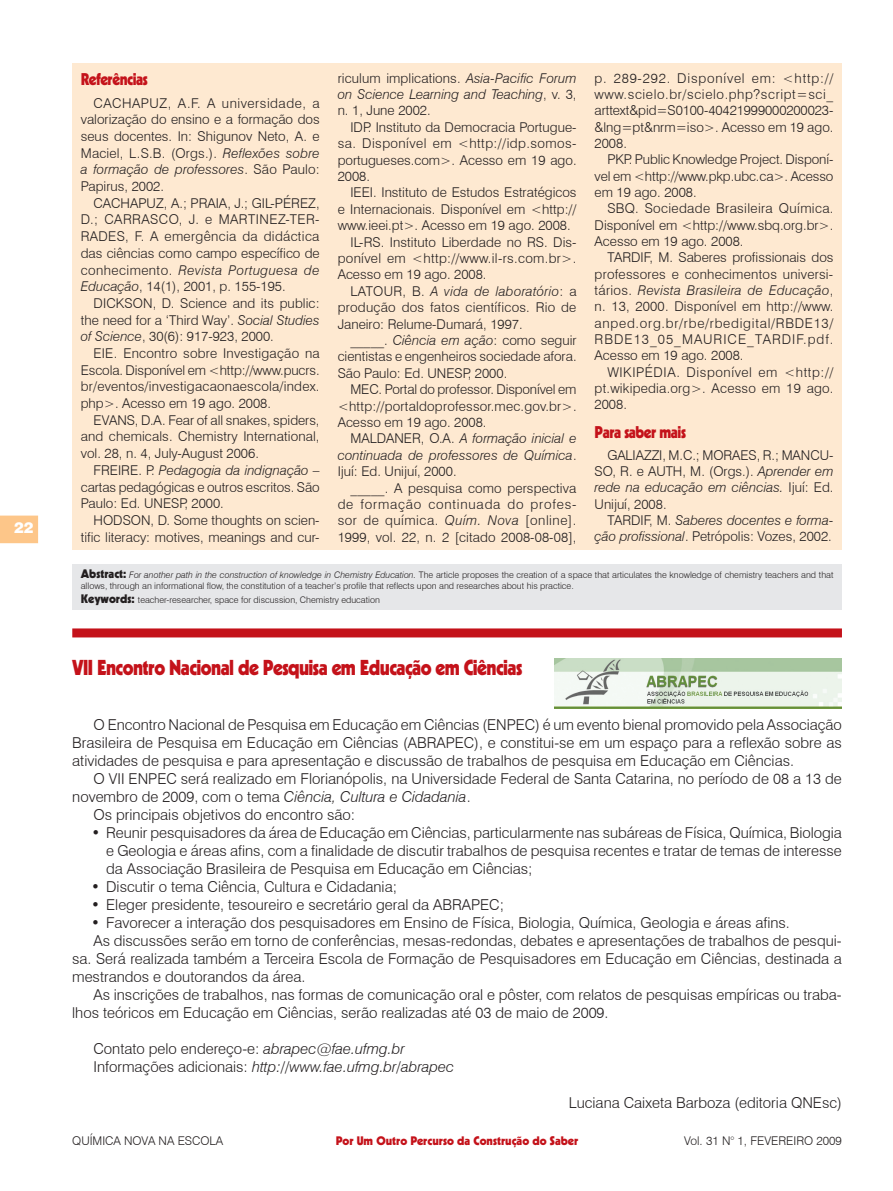
<style>
.page{position:relative;width:893px;height:1191px;background:#fff}
.page>*{position:absolute;margin:0;border:0;box-sizing:border-box;transform-origin:0 0}
.t1{font:900 21px "Kabel";letter-spacing:-.03em;color:#c4121a;scale:.9 1}
.t2{font:900 16.5px "Kabel";letter-spacing:-.03em;color:#c4121a;scale:.9 1}
.t3{font:300 15px/18px "Swiss 721 BT";color:#231f20;text-align:justify}
.t4{font:italic 300 15px/18px "Swiss 721 BT";color:#231f20}
.t5{font:900 15px "Swiss 721 BT";color:#fff}
.t6{font:300 13.5px/16.4px "Swiss 721 BT";color:#231f20;text-align:justify}
.t7{font:italic 300 13.5px/16.4px "Swiss 721 BT";color:#231f20;text-align:justify}
.t8{font:300 13.5px "Swiss 721 BT";letter-spacing:.025em;color:#231f20}
.t9{font:300 13.5px "Swiss 721 BT";letter-spacing:.02em;color:#231f20}
.t10{font:300 13.5px "Swiss 721 BT";letter-spacing:.035em;color:#231f20}
.t11{font:italic 300 13.5px "Swiss 721 BT";letter-spacing:.02em;color:#231f20}
.t12{font:300 13.5px "Swiss 721 BT";letter-spacing:.06em;color:#231f20}
.t13{font:300 12px "Swiss 721 BT";color:#231f20}
.t14{font:900 12px "Kabel";color:#c4121a}
.t15{font:300 9px/10.8px "Swiss 721 BT";color:#231f20}
.s1{font-style:italic}
.s2{font-style:normal}
.s3{font-family:"Kabel";font-weight:900;font-size:12px}
</style>
<div class="page">
<svg style="left:0;top:515px;width:38px;height:28px"></svg>
<div style="left:72px;top:64px;width:770px;height:486px;background:#fee9d1"></div>
<div style="left:72px;top:564px;width:770px;height:45px;background:#e6e7e9"></div>
<div style="left:72px;top:628px;width:770px;height:9px;background:#c4121a"></div>
<img style="left:554px;top:658px;width:288px;height:51px">
<p class="t5" style="left:14px;top:518px;width:21px">22</p>
<p class="t6" style="left:595px;top:70px;width:240px">p. 289-292. Disponível em: &lt;http:// www.scielo.br/scielo.php?script=sci_ arttext&amp;pid=S0100-40421999000200023- &amp;lng=pt&amp;nrm=iso&gt;. Acesso em 19 ago.<br>2008.</p>
<p class="t6" style="left:595px;top:151px;width:240px;text-indent:13px">PKP. Public Knowledge Project. Disponí&shy;vel em &lt;http://www.pkp.ubc.ca&gt;. Acesso em 19 ago. 2008.</p>
<p class="t6" style="left:595px;top:200px;width:240px;text-indent:13px">SBQ. Sociedade Brasileira Química.<br>Disponível em &lt;http://www.sbq.org.br&gt;.<br>Acesso em 19 ago. 2008.</p>
<p class="t6" style="left:595px;top:249px;width:240px;text-indent:13px">TARDIF, M. Saberes profissionais dos professores e conhecimentos universi&shy;tários. <span class="s1">Revista Brasileira de Educação</span>, n. 13, 2000. Disponível em http://www. anped.org.br/rbe/rbedigital/RBDE13/ RBDE13_05_MAURICE_TARDIF.pdf.<br>Acesso em 19 ago. 2008.</p>
<p class="t6" style="left:595px;top:364px;width:240px;text-indent:13px">WIKIPÉDIA. Disponível em &lt;http:// pt.wikipedia.org&gt;. Acesso em 19 ago.<br>2008.</p>
<p class="t2" style="left:595px;top:422px;width:103px">Para saber mais</p>
<p class="t6" style="left:595px;top:447px;width:240px;text-indent:13px">GALIAZZI, M.C.; MORAES, R.; MANCU-SO, R. e AUTH, M. (Orgs.). <span class="s1">Aprender em rede na educação em ciências.</span> Ijuí: Ed.<br>Unijuí, 2008.</p>
<p class="t7" style="left:595px;top:512px;width:240px;text-align:right"><span class="s2">TARDIF, M.</span> Saberes docentes e forma&shy;ção profissional<span class="s2">. Petrópolis: Vozes, 2002.</span></p>
<p class="t15" style="left:81px;top:569px;width:754px"><span class="s3">Abstract:</span> <span class="s1">For another path in the construction of knowledge in Chemistry Education.</span> The article proposes the creation of a space that articulates the knowledge of chemistry teachers and that allows, through an informational flow, the constitution of a teacher’s profile that reflects upon and researches about his practice.</p>
<p class="t15" style="left:81px;top:594px;width:301px"><span class="s3">Keywords:</span> teacher-researcher, space for discussion, Chemistry education</p>
<p class="t7" style="left:338px;top:70px;width:240px"><span class="s2">riculum implications.</span> Asia-Pacific Forum on Science Learning and Teaching<span class="s2">, v. 3, n. 1, June 2002.</span></p>
<p class="t6" style="left:338px;top:119px;width:240px;text-indent:13px">IDP. Instituto da Democracia Portugue&shy;sa. Disponível em &lt;http://idp.somos&shy;portugueses.com&gt;. Acesso em 19 ago.<br>2008.</p>
<p class="t6" style="left:350px;top:184px;width:228px">IEEI. Instituto de Estudos Estratégicos</p>
<p class="t6" style="left:338px;top:201px;width:240px">e Internacionais. Disponível em &lt;http://</p>
<p class="t6" style="left:338px;top:217px;width:234px">www.ieei.pt&gt;. Acesso em 19 ago. 2008.</p>
<p class="t6" style="left:350px;top:233px;width:228px">IL-RS. Instituto Liberdade no RS. Dis-</p>
<p class="t8" style="left:338px;top:250px;width:240px">ponível em &lt;http://www.il-rs.com.br&gt;.</p>
<p class="t6" style="left:338px;top:266px;width:150px">Acesso em 19 ago. 2008.</p>
<p class="t11" style="left:350px;top:283px;width:228px"><span class="s2">LATOUR, B.</span> A vida de laboratório<span class="s2">: a</span></p>
<p class="t9" style="left:338px;top:299px;width:240px">produção dos fatos científicos. Rio de</p>
<p class="t6" style="left:338px;top:315px;width:187px">Janeiro: Relume-Dumará, 1997.</p>
<p class="t6" style="left:350px;top:332px;width:228px">_____. <span class="s1">Ciência em ação</span>: como seguir</p>
<p class="t6" style="left:338px;top:348px;width:240px">cientistas e engenheiros sociedade afora.</p>
<p class="t6" style="left:338px;top:365px;width:171px">São Paulo: Ed. UNESP, 2000.</p>
<p class="t6" style="left:350px;top:381px;width:228px">MEC. Portal do professor. Disponível em</p>
<p class="t6" style="left:338px;top:397px;width:240px">&lt;http://portaldoprofessor.mec.gov.br&gt;.</p>
<p class="t6" style="left:338px;top:414px;width:150px">Acesso em 19 ago. 2008.</p>
<p class="t7" style="left:350px;top:430px;width:228px"><span class="s2">MALDANER, O.A.</span> A formação inicial e</p>
<p class="t7" style="left:338px;top:447px;width:240px">continuada de professores de Química<span class="s2">.</span></p>
<p class="t6" style="left:338px;top:463px;width:120px">Ijuí: Ed. Unijuí, 2000.</p>
<p class="t6" style="left:350px;top:479px;width:227px">_____. A pesquisa como perspectiva</p>
<p class="t12" style="left:338px;top:496px;width:240px">de formação continuada do profes-</p>
<p class="t10" style="left:338px;top:512px;width:240px">sor de química. <span class="s1">Quím. Nova</span> [online].</p>
<p class="t6" style="left:338px;top:528px;width:240px">1999, vol. 22, n. 2 [citado 2008-08-08],</p>
<p class="t2" style="left:81px;top:69px;width:76px">Referências</p>
<p class="t6" style="left:81px;top:94px;width:240px;text-indent:13px">CACHAPUZ, A.F. A universidade, a valorização do ensino e a formação dos seus docentes. In: Shigunov Neto, A. e Maciel, L.S.B. (Orgs.). <span class="s1">Reflexões sobre a formação de professores</span>. São Paulo:<br>Papirus, 2002.</p>
<p class="t6" style="left:81px;top:194px;width:240px;text-indent:13px">CACHAPUZ, A.; PRAIA, J.; GIL-PÉREZ, D.; CARRASCO, J. e MARTINEZ-TER-RADES, F. A emergência da didáctica das ciências como campo específico de conhecimento. <span class="s1">Revista Portuguesa de Educação</span>, 14(1), 2001, p. 155-195.</p>
<p class="t6" style="left:81px;top:295px;width:240px;text-indent:13px">DICKSON, D. Science and its public: the need for a ‘Third Way’. <span class="s1">Social Studies of Science</span>, 30(6): 917-923, 2000.</p>
<p class="t6" style="left:81px;top:345px;width:240px;text-indent:13px">EIE. Encontro sobre Investigação na Escola. Disponível em &lt;http://www.pucrs. br/eventos/investigacaonaescola/index. php&gt;. Acesso em 19 ago. 2008.</p>
<p class="t6" style="left:81px;top:411px;width:240px;text-indent:13px">EVANS, D.A. Fear of all snakes, spiders, and chemicals. Chemistry International, vol. 28, n. 4, July-August 2006.</p>
<p class="t6" style="left:81px;top:461px;width:240px;text-indent:13px">FREIRE. P. <span class="s1">Pedagogia da indignação</span> – cartas pedagógicas e outros escritos. São Paulo: Ed. UNESP, 2000.</p>
<p class="t6" style="left:81px;top:511px;width:240px;text-align:right">HODSON, D. Some thoughts on scien&shy;tific literacy: motives, meanings and cur-</p>
<h1 class="t1" style="left:72px;top:654px;width:502px">VII Encontro Nacional de Pesquisa em Educação em Ciências</h1>
<p class="t3" style="left:72px;top:715px;width:771px;text-indent:21px">O Encontro Nacional de Pesquisa em Educação em Ciências (ENPEC) é um evento bienal promovido pela Associação Brasileira de Pesquisa em Educação em Ciências (ABRAPEC), e constitui-se em um espaço para a reflexão sobre as atividades de pesquisa e para apresentação e discussão de trabalhos de pesquisa em Educação em Ciências.</p>
<p class="t3" style="left:94px;top:769px;width:750px">O VII ENPEC será realizado em Florianópolis, na Universidade Federal de Santa Catarina, no período de 08 a 13 de</p>
<p class="t4" style="left:72px;top:787px;width:400px"><span class="s2">novembro de 2009, com o tema</span> Ciência, Cultura e Cidadania<span class="s2">.</span></p>
<p class="t3" style="left:94px;top:805px;width:263px">Os principais objetivos do encontro são:</p>
<p class="t3" style="left:106px;top:823px;width:737px;text-indent:-15px">• Reunir pesquisadores da área de Educação em Ciências, particularmente nas subáreas de Física, Química, Biologia e Geologia e áreas afins, com a finalidade de discutir trabalhos de pesquisa recentes e tratar de temas de interesse da Associação Brasileira de Pesquisa em Educação em Ciências;</p>
<p class="t3" style="left:91px;top:877px;width:307px">• Discutir o tema Ciência, Cultura e Cidadania;</p>
<p class="t3" style="left:91px;top:895px;width:414px">• Eleger presidente, tesoureiro e secretário geral da ABRAPEC;</p>
<p class="t3" style="left:91px;top:913px;width:700px">• Favorecer a interação dos pesquisadores em Ensino de Física, Biologia, Química, Geologia e áreas afins.</p>
<p class="t3" style="left:93px;top:931px;width:750px">As discussões serão em torno de conferências, mesas-redondas, debates e apresentações de trabalhos de pesqui-</p>
<p class="t3" style="left:72px;top:949px;width:771px">sa. Será realizada também a Terceira Escola de Formação de Pesquisadores em Educação em Ciências, destinada a</p>
<p class="t3" style="left:72px;top:967px;width:235px">mestrandos e doutorandos da área.</p>
<p class="t3" style="left:93px;top:985px;width:750px">As inscrições de trabalhos, nas formas de comunicação oral e pôster, com relatos de pesquisas empíricas ou traba-</p>
<p class="t3" style="left:72px;top:1003px;width:538px">lhos teóricos em Educação em Ciências, serão realizadas até 03 de maio de 2009.</p>
<p class="t4" style="left:93px;top:1039px;width:362px"><span class="s2">Contato pelo endereço-e:</span> abrapec@fae.ufmg.br<br><span class="s2">Informações adicionais:</span> http://www.fae.ufmg.br/abrapec</p>
<p class="t3" style="left:569px;top:1093px;width:274px">Luciana Caixeta Barboza (editoria QNEsc)</p>
<p class="t13" style="left:72px;top:1133px;width:152px">QUÍMICA NOVA NA ESCOLA</p>
<p class="t14" style="left:336px;top:1133px;width:244px">Por Um Outro Percurso da Construção do Saber</p>
<p class="t13" style="left:684px;top:1133px;width:159px">Vol. 31 N° 1, FEVEREIRO 2009</p>
</div>
